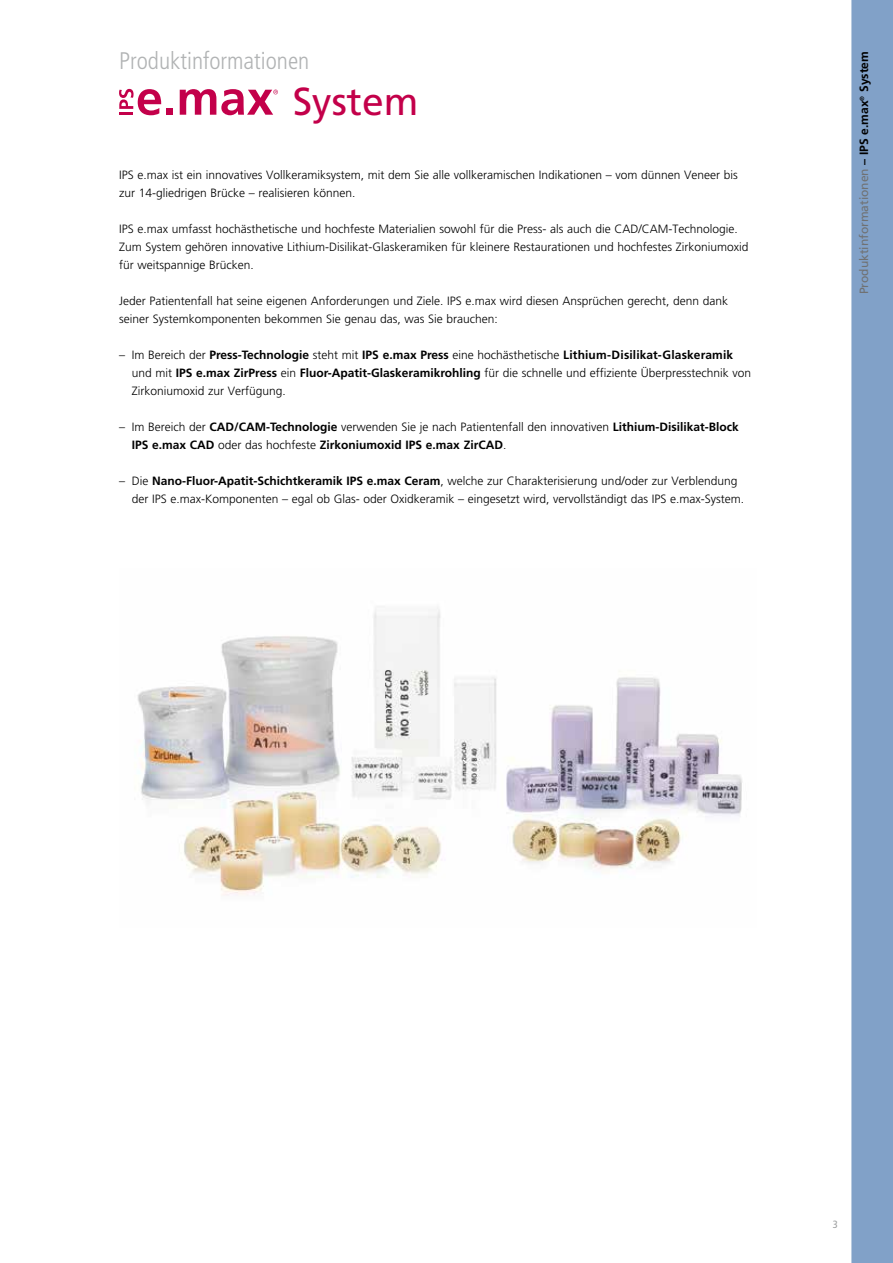
<style>
.page{position:relative;width:893px;height:1263px;background:#fff}
.page>*{position:absolute;margin:0;border:0;box-sizing:border-box;transform-origin:0 0}
.t1{font:39px "Frutiger";color:#c3004a}
.t2{font:300 condensed 24px "Frutiger";color:#b1b3b4}
.t3{font:300 12px/18px "Frutiger";color:#000}
.t4{font:700 12px/18px "Frutiger";color:#000}
.t5{font:12px "Frutiger";color:#707172}
.t6{font:condensed 10.5px "Frutiger";color:#9c9e9f}
.s1{font-weight:700}
.s2{font-weight:300}
.s3{font-weight:700;color:#000}
</style>
<div class="page">
<div style="left:166px;top:108px;width:7px;height:7px;background:#c3004a"></div>
<svg style="left:119px;top:89px;width:42px;height:26px"></svg>
<svg style="left:180px;top:89px;width:98px;height:26px"></svg>
<img style="left:137px;top:607px;width:605px;height:289px">
<div style="left:851px;top:0;width:42px;height:1263px;background:#81a1c8"></div>
<h2 class="t2" style="left:119px;top:47px;width:192px">Produktinformationen</h2>
<h1 class="t1" style="left:293px;top:79px;width:127px">System</h1>
<p class="t3" style="left:119px;top:166px;width:620px">IPS e.max ist ein innovatives Vollkeramiksystem, mit dem Sie alle vollkeramischen Indikationen – vom dünnen Veneer bis zur 14-gliedrigen Brücke – realisieren können.</p>
<p class="t3" style="left:119px;top:220px;width:631px">IPS e.max umfasst hochästhetische und hochfeste Materialien sowohl für die Press- als auch die CAD/CAM-Technologie.<br>Zum System gehören innovative Lithium-Disilikat-Glaskeramiken für kleinere Restaurationen und hochfestes Zirkoniumoxid für weitspannige Brücken.</p>
<p class="t3" style="left:119px;top:292px;width:611px">Jeder Patientenfall hat seine eigenen Anforderungen und Ziele. IPS e.max wird diesen Ansprüchen gerecht, denn dank seiner Systemkomponenten bekommen Sie genau das, was Sie brauchen:</p>
<p class="t3" style="left:132px;top:346px;width:621px;text-indent:-13px">– Im Bereich der <span class="s1">Press-Technologie</span> steht mit <span class="s1">IPS e.max Press</span> eine hochästhetische <span class="s1">Lithium-Disilikat-Glaskeramik </span>und mit <span class="s1">IPS e.max ZirPress</span> ein <span class="s1">Fluor-Apatit-Glaskeramikrohling</span> für die schnelle und effiziente Überpresstechnik von<br>Zirkoniumoxid zur Verfügung.</p>
<p class="t4" style="left:132px;top:418px;width:609px;text-indent:-13px"><span class="s2">– Im Bereich der</span> CAD/CAM-Technologie <span class="s2">verwenden Sie je nach Patientenfall den innovativen</span> Lithium-Disilikat-Block<br>IPS e.max CAD <span class="s2">oder das hochfeste</span> Zirkoniumoxid IPS e.max ZirCAD<span class="s2">.</span></p>
<p class="t3" style="left:132px;top:472px;width:614px;text-indent:-13px">– Die <span class="s1">Nano-Fluor-Apatit-Schichtkeramik IPS e.max Ceram</span>, welche zur Charakterisierung und/oder zur Verblendung der IPS e.max-Komponenten – egal ob Glas- oder Oxidkeramik – eingesetzt wird, vervollständigt das IPS e.max-System.</p>
<p class="t5" style="left:857px;top:294px;width:244px;rotate:-90deg">Produktinformationen <span class="s3">– IPS e.max</span><sup>®</sup> <span class="s3">System</span></p>
<p class="t6" style="left:833px;top:1218px;width:7px">3</p>
</div>
